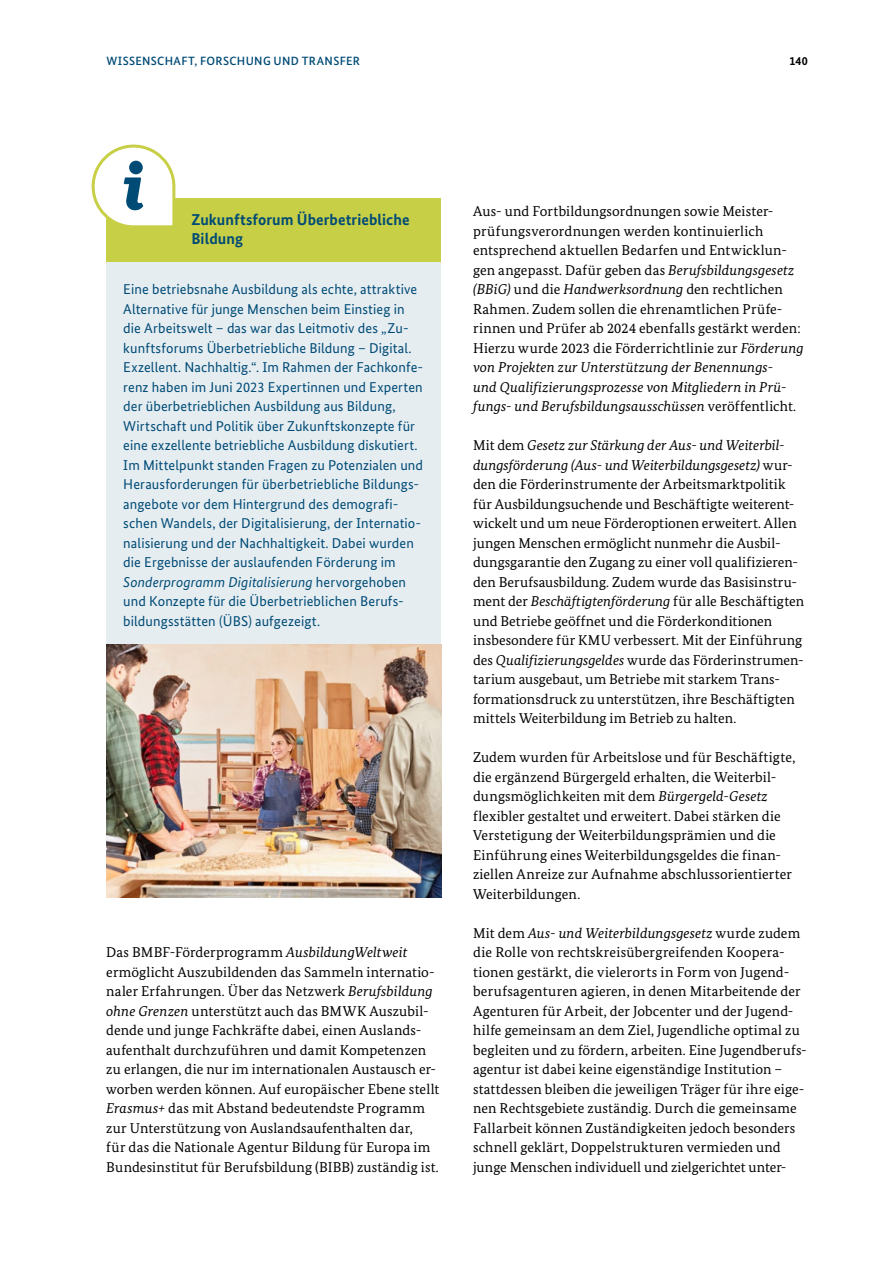
<style>
.page{position:relative;width:893px;height:1263px;background:#fff}
.page>*{position:absolute;margin:0;border:0;box-sizing:border-box;transform-origin:0 0}
.H6_Headline_Kasten{font:700 15.75px/19.5px "Bundes Sans";letter-spacing:.005em;color:#004b76}
.Fließtext{font:14.25px/19.5px "Bundes Serif";letter-spacing:.005em;color:#000}
.Fliesstext_Infokasten{font:14.25px/19.5px "Bundes Sans";letter-spacing:.01em;color:#004b76}
.t1{font:500 12px "Bundes Sans";letter-spacing:.03em;color:#004b76}
.t2{font:700 12px "Bundes Sans";color:#000}
.s1{font-style:italic}
</style>
<div class="page">
<div style="left:106px;top:249px;width:335px;height:648px;background:#e6edf1"></div>
<div style="left:106px;top:198px;width:335px;height:63px;background:#c7cf46"></div>
<img style="left:106px;top:645px;width:335px;height:252px">
<svg style="left:91px;top:144px;width:85px;height:82px"></svg>
<p class="t1" style="left:106px;top:54px;width:255px">WISSENSCHAFT, FORSCHU NG U ND TRANSFER</p>
<p class="t2" style="left:789px;top:53px;width:20px">140</p>
<h6 class="H6_Headline_Kasten" style="left:191px;top:210px;width:220px">Zukunftsforum Überbetriebliche<br>Bildung</h6>
<p class="Fliesstext_Infokasten" style="left:123px;top:279px;width:301px">Eine betriebsnahe Ausbildung als echte, attraktive Alternative für junge Menschen beim Einstieg in die Arbeitswelt – das war das Leitmotiv des „Zu&shy;kunftsforums Überbetriebliche Bildung – Digital.<br>Exzellent. Nachhaltig.“. Im Rahmen der Fachkonfe&shy;renz haben im Juni 2023 Expertinnen und Experten der überbetrieblichen Ausbildung aus Bildung, Wirtschaft und Politik über Zukunftskonzepte für eine exzellente betriebliche Ausbildung diskutiert.<br>Im Mittelpunkt standen Fragen zu Potenzialen und Herausforderungen für überbetriebliche Bildungs&shy;angebote vor dem Hintergrund des demografi&shy;schen Wandels, der Digitalisierung, der Internatio&shy;nalisierung und der Nachhaltigkeit. Dabei wurden die Ergebnisse der auslaufenden Förderung im <span class="s1">Sonderprogramm Digitalisierung</span> hervorgehoben und Konzepte für die Überbetrieblichen Berufs&shy;bildungsstätten (ÜBS) aufgezeigt.</p>
<p class="Fließtext" style="left:106px;top:942px;width:335px">Das BMBF-Förderprogramm <span class="s1">AusbildungWeltweit </span>ermöglicht Auszubildenden das Sammeln internatio&shy;naler Erfahrungen. Über das Netzwerk <span class="s1">Berufsbildung ohne Grenzen</span> unterstützt auch das BMWK Auszubil&shy;dende und junge Fachkräfte dabei, einen Auslands&shy;aufenthalt durchzuführen und damit Kompetenzen zu erlangen, die nur im internationalen Austausch er&shy;worben werden können. Auf europäischer Ebene stellt <span class="s1">Erasmus+</span> das mit Abstand bedeutendste Programm zur Unterstützung von Auslandsaufenthalten dar,<br>für das die Nationale Agentur Bildung für Europa im Bundesinstitut für Berufsbildung (BIBB) zuständig ist.</p>
<p class="Fließtext" style="left:473px;top:201px;width:332px">Aus- und Fortbildungsordnungen sowie Meister&shy;prüfungsverordnungen werden kontinuierlich entsprechend aktuellen Bedarfen und Entwicklun&shy;gen angepasst. Dafür geben das <span class="s1">Berufsbildungsgesetz (BBiG)</span> und die <span class="s1">Handwerksordnung</span> den rechtlichen Rahmen. Zudem sollen die ehrenamtlichen Prüfe&shy;rinnen und Prüfer ab 2024 ebenfalls gestärkt werden:<br>Hierzu wurde 2023 die Förderrichtlinie zur <span class="s1">Förderung von Projekten zur Unterstützung der Benennungs-<br>und Qualifizierungsprozesse von Mitgliedern in Prü&shy;fungs- und Berufsbildungsausschüssen</span> veröffentlicht.</p>
<p class="Fließtext" style="left:473px;top:435px;width:333px">Mit dem <span class="s1">Gesetz zur Stärkung der Aus- und Weiterbil&shy;dungsförderung (Aus- und Weiterbildungsgesetz)</span> wur&shy;den die Förderinstrumente der Arbeitsmarktpolitik für Ausbildungsuchende und Beschäftigte weiterent&shy;wickelt und um neue Förderoptionen erweitert. Allen jungen Menschen ermöglicht nunmehr die Ausbil&shy;dungsgarantie den Zugang zu einer voll qualifizieren&shy;den Berufsausbildung. Zudem wurde das Basisinstru&shy;ment der <span class="s1">Beschäftigtenförderung</span> für alle Beschäftigten und Betriebe geöffnet und die Förderkonditionen insbesondere für KMU verbessert. Mit der Einführung des <span class="s1">Qualifizierungsgeldes</span> wurde das Förderinstrumen&shy;tarium ausgebaut, um Betriebe mit starkem Trans&shy;formationsdruck zu unterstützen, ihre Beschäftigten mittels Weiterbildung im Betrieb zu halten.</p>
<p class="Fließtext" style="left:473px;top:747px;width:324px">Zudem wurden für Arbeitslose und für Beschäftigte, die ergänzend Bürgergeld erhalten, die Weiterbil&shy;dungsmöglichkeiten mit dem <span class="s1">Bürgergeld-Gesetz </span>flexibler gestaltet und erweitert. Dabei stärken die Verstetigung der Weiterbildungsprämien und die Einführung eines Weiterbildungsgeldes die finan&shy;ziellen Anreize zur Aufnahme abschlussorientierter Weiterbildungen.</p>
<p class="Fließtext" style="left:473px;top:923px;width:335px">Mit dem <span class="s1">Aus- und Weiterbildungsgesetz</span> wurde zudem die Rolle von rechtskreisübergreifenden Koopera&shy;tionen gestärkt, die vielerorts in Form von Jugend&shy;berufsagenturen agieren, in denen Mitarbeitende der Agenturen für Arbeit, der Jobcenter und der Jugend&shy;hilfe gemeinsam an dem Ziel, Jugendliche optimal zu begleiten und zu fördern, arbeiten. Eine Jugendberufs&shy;agentur ist dabei keine eigenständige Institution – stattdessen bleiben die jeweiligen Träger für ihre eige&shy;nen Rechtsgebiete zuständig. Durch die gemeinsame Fallarbeit können Zuständigkeiten jedoch besonders schnell geklärt, Doppelstrukturen vermieden und junge Menschen individuell und zielgerichtet unter-</p>
</div>
